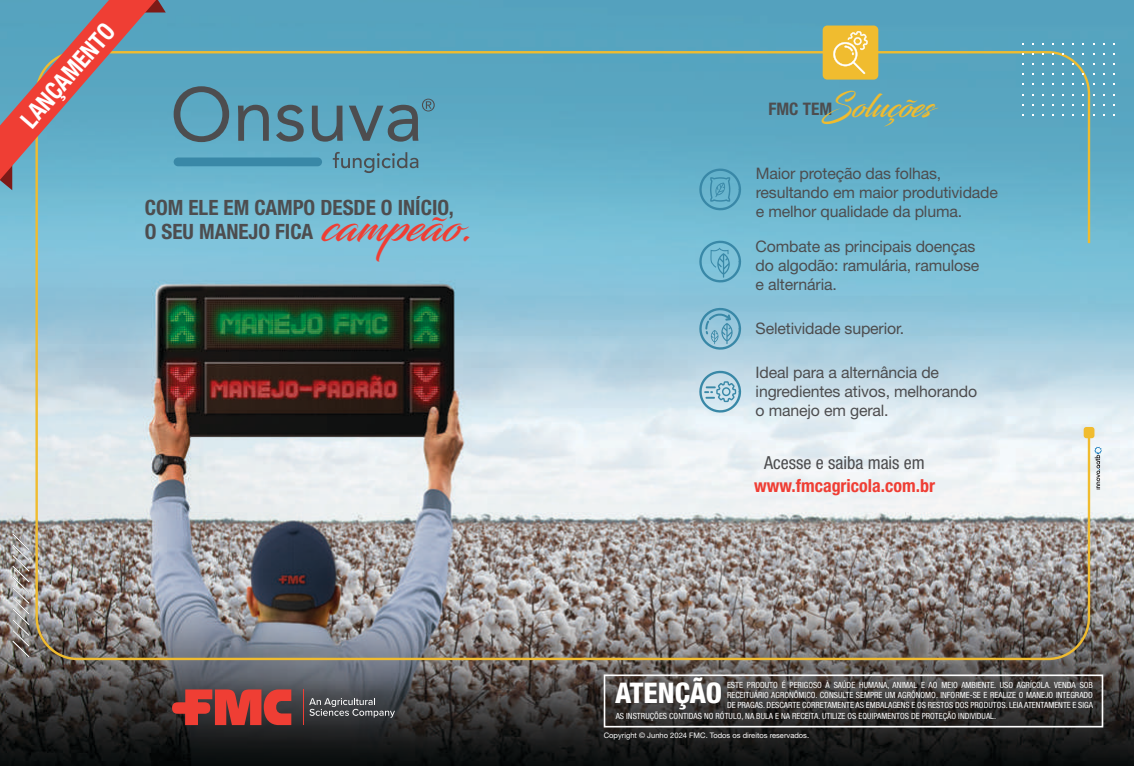
<style>
.page{position:relative;width:1134px;height:766px;background:#fff}
.page>*{position:absolute;margin:0;border:0;box-sizing:border-box;transform-origin:0 0}
.t1{font:32.1px "Blacksword";color:#f0bc2f}
.t2{font:800 condensed 28.5px "Helvetica Neue LT Std";color:#fff}
.t3{font:700 condensed 24.6px "Helvetica Neue LT Std";color:#fff;scale:.94 1}
.t4{font:700 condensed 21.1px/24.1px "Helvetica Neue LT Std";color:#4d4d4f}
.t5{font:700 condensed 18px "Helvetica Neue LT Std";color:#ef3e34}
.t6{font:condensed 18px "Helvetica Neue LT Std";color:#4d4d4f}
.t7{font:15.9px/19px "Helvetica Neue LT Std";letter-spacing:-.01em;color:#4d4d4f}
.t8{font:condensed 8.5px "Helvetica Neue LT Std";color:#fff}
.t9{font:7.6px "Helvetica Neue LT Std";color:#fff}
.s1{font-family:"Blacksword";font-weight:400;font-stretch:normal;font-size:44.1px;color:#ef3e34}
.s2{font-family:"Helvetica Neue LT Std";font-weight:700;font-stretch:condensed;font-size:17.3px;color:#4d4d4f}
</style>
<div class="page">
<img style="left:0;top:0;width:1134px;height:765px">
<div style="left:823px;top:26px;width:55px;height:54px;background:#f0bc2f;border-radius:5px"></div>
<svg style="left:833px;top:31px;width:35px;height:43px"></svg>
<svg style="left:12px;top:565px;width:18px;height:17px"></svg>
<svg style="left:12px;top:597px;width:18px;height:17px"></svg>
<svg style="left:12px;top:640px;width:18px;height:17px"></svg>
<svg style="left:12px;top:629px;width:18px;height:17px"></svg>
<svg style="left:12px;top:533px;width:18px;height:17px"></svg>
<svg style="left:12px;top:554px;width:18px;height:17px"></svg>
<svg style="left:12px;top:608px;width:18px;height:17px"></svg>
<svg style="left:12px;top:587px;width:18px;height:16px"></svg>
<svg style="left:12px;top:576px;width:18px;height:17px"></svg>
<svg style="left:12px;top:619px;width:18px;height:16px"></svg>
<svg style="left:12px;top:544px;width:18px;height:16px"></svg>
<div style="left:1084px;top:427px;width:10px;height:11px;background:#f0bc2f;border-radius:3px"></div>
<div style="left:604px;top:674px;width:499px;height:53px;border:2px solid #fff"></div>
<svg style="left:172px;top:689px;width:119px;height:35px;background:#b73b35"></svg>
<hr style="left:303px;top:689px;width:1px;height:35px;background:#ef3e34">
<svg style="left:309px;top:698px;width:86px;height:19px;background:#606265"></svg>
<div style="left:174px;top:157px;width:148px;height:9px;background:#3988a7;border-radius:4px"></div>
<svg style="left:174px;top:86px;width:55px;height:56px;background:#578b9e"></svg>
<svg style="left:238px;top:105px;width:31px;height:36px"></svg>
<svg style="left:276px;top:105px;width:28px;height:37px"></svg>
<svg style="left:312px;top:106px;width:31px;height:36px"></svg>
<svg style="left:333px;top:152px;width:85px;height:21px;background:#5f9aae"></svg>
<svg style="left:349px;top:99px;width:86px;height:43px;background:#588ea2"></svg>
<svg style="left:698px;top:306px;width:43px;height:45px;background:#82b8ce"></svg>
<svg style="left:698px;top:369px;width:43px;height:45px;background:#a9cbdb"></svg>
<svg style="left:698px;top:239px;width:43px;height:45px;background:#6eb4cd"></svg>
<svg style="left:698px;top:167px;width:43px;height:44px;background:#5ca9c4"></svg>
<svg style="left:1094px;top:446px;width:8px;height:43px"></svg>
<svg style="left:0;top:0;width:166px;height:190px;background:#8090a0"></svg>
<h3 class="t3" style="left:14px;top:114px;width:138px;rotate:-49deg">LANÇAMENTO</h3>
<h3 class="t4" style="left:145px;top:195px;width:330px">COM ELE EM CAMPO DESDE O INÍCIO,<br>O SEU MANEJO FICA <span class="s1">campeão.</span></h3>
<h1 class="t1" style="left:768px;top:87px;width:165px"><span class="s2">FMC TEM</span>Soluções</h1>
<h3 class="t7" style="left:756px;top:163px;width:244px">Maior proteção das folhas, resultando em maior produtividade e melhor qualidade da pluma.</h3>
<h3 class="t7" style="left:756px;top:236px;width:225px">Combate as principais doenças do algodão: ramulária, ramulose e alternária.</h3>
<h3 class="t7" style="left:756px;top:318px;width:150px">Seletividade superior.</h3>
<h3 class="t7" style="left:756px;top:363px;width:223px">Ideal para a alternância de ingredientes ativos, melhorando o manejo em geral.</h3>
<h3 class="t6" style="left:764px;top:452px;width:162px">Acesse e saiba mais em</h3>
<h3 class="t5" style="left:754px;top:475px;width:182px">www.fmcagricola.com.br</h3>
<h2 class="t2" style="left:615px;top:675px;width:108px">ATENÇÃO</h2>
<p class="t9" style="left:604px;top:730px;width:207px">Copyright © Junho 2024 FMC. Todos os direitos reservados.</p>
<p class="t8" style="left:727px;top:680px;width:368px">ESTE PRODUTO É PERIGOSO À SAÚDE HUMANA, ANIMAL E AO MEIO AMBIENTE. USO AGRÍCOLA. VENDA SOB</p>
<p class="t8" style="left:727px;top:690px;width:367px">RECEITUÁRIO AGRONÔMICO. CONSULTE SEMPRE UM AGRÔNOMO. INFORME-SE E REALIZE O MANEJO INTEGRADO</p>
<p class="t8" style="left:727px;top:700px;width:367px">DE PRAGAS. DESCARTE CORRETAMENTE AS EMBALAGENS E OS RESTOS DOS PRODUTOS. LEIA ATENTAMENTE E SIGA</p>
<p class="t8" style="left:616px;top:710px;width:382px">AS INSTRUÇÕES CONTIDAS NO RÓTULO, NA BULA E NA RECEITA. UTILIZE OS EQUIPAMENTOS DE PROTEÇÃO INDIVIDUAL.</p>
</div>
